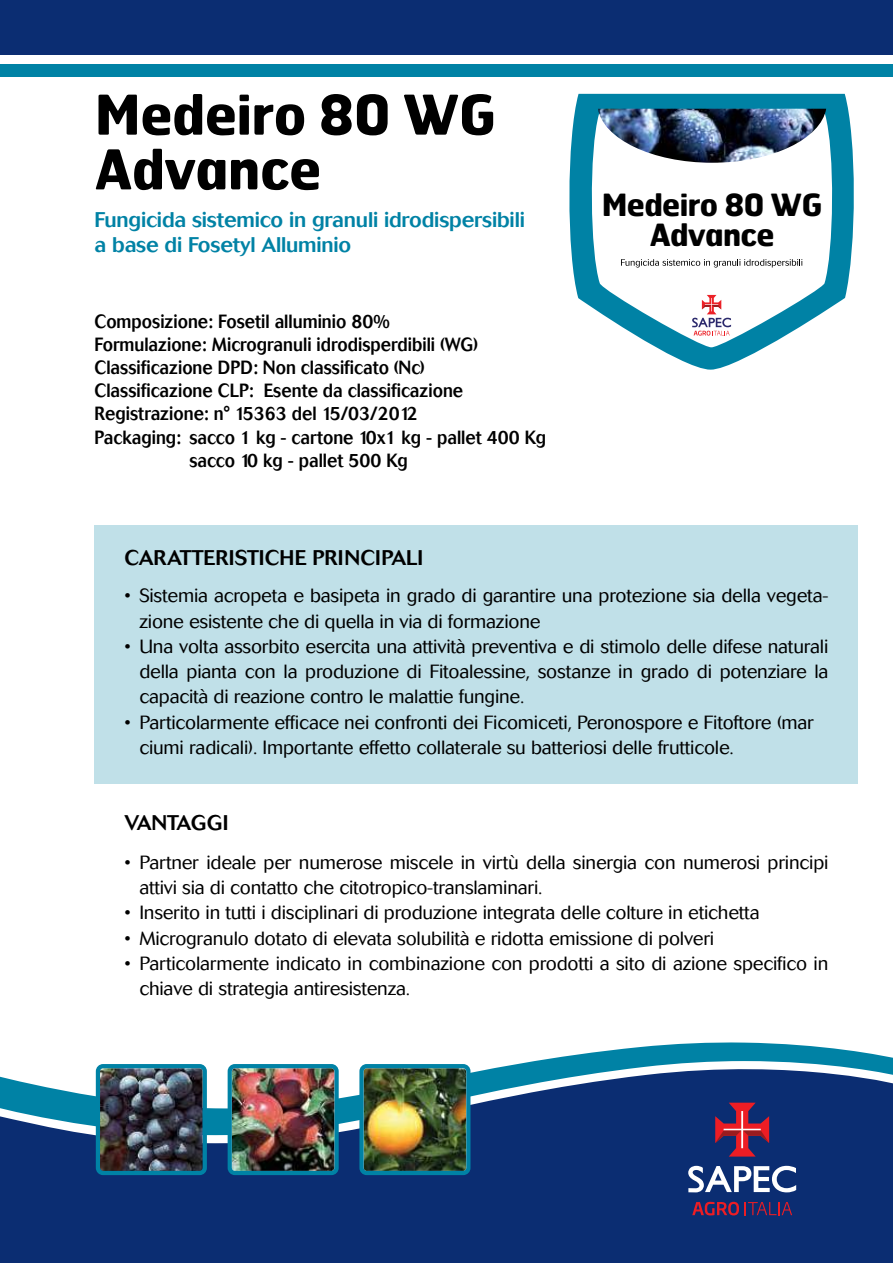
<style>
.page{position:relative;width:893px;height:1263px;background:#fff}
.page>*{position:absolute;margin:0;border:0;box-sizing:border-box;transform-origin:0 0}
.t1{font:700 54.75px/54.8px "Hermes";letter-spacing:-.01em;color:#000}
.t2{font:700 30.6px/29.5px "Hermes";letter-spacing:-.02em;color:#000;text-align:center}
.t3{font:500 21px/25.2px "Cosmos";letter-spacing:-.01em;color:#0082a5}
.t4{font:500 21px "Cosmos";letter-spacing:.01em;color:#000}
.t5{font:500 21px "Cosmos";letter-spacing:-.01em;color:#000}
.t6{font:300 18.9px/25.2px "Cosmos";letter-spacing:-.01em;color:#000}
.t7{font:500 18.9px "Cosmos";color:#000;scale:.9 1}
</style>
<div class="page">
<div style="left:0;top:0;width:893px;height:55px;background:#0b2d72"></div>
<div style="left:0;top:64px;width:893px;height:13px;background:#0082a5"></div>
<div style="left:0;top:1135px;width:893px;height:128px;background:#0b2d72"></div>
<svg style="left:0;top:1042px;width:893px;height:93px"></svg>
<svg style="left:688px;top:1166px;width:108px;height:26px"></svg>
<svg style="left:692px;top:1202px;width:47px;height:13px"></svg>
<svg style="left:745px;top:1202px;width:47px;height:13px"></svg>
<svg style="left:715px;top:1103px;width:54px;height:53px;background:#742e54"></svg>
<div style="left:95px;top:525px;width:763px;height:259px;background:#c0e0e8"></div>
<svg style="left:569px;top:94px;width:285px;height:276px;fill:#0082a5"></svg>
<svg style="left:582px;top:109px;width:259px;height:245px;fill:#0082a5"></svg>
<svg style="left:589px;top:114px;width:246px;height:233px"></svg>
<svg style="left:621px;top:259px;width:181px;height:9px"></svg>
<img style="left:598px;top:109px;width:228px;height:54px">
<svg style="left:692px;top:295px;width:39px;height:41px"></svg>
<img style="left:101px;top:1069px;width:101px;height:101px">
<div style="left:96px;top:1064px;width:111px;height:111px;border:4px solid #0082a5;border-radius:5px"></div>
<img style="left:233px;top:1069px;width:101px;height:101px">
<div style="left:228px;top:1064px;width:111px;height:111px;border:4px solid #0082a5;border-radius:5px"></div>
<img style="left:364px;top:1069px;width:101px;height:101px">
<div style="left:359px;top:1064px;width:111px;height:111px;border:4px solid #0082a5;border-radius:5px"></div>
<h1 class="t1" style="left:95px;top:85px;width:403px">Medeiro 80 WG<br>Advance</h1>
<p class="t3" style="left:95px;top:207px;width:432px">Fungicida sistemico in granuli idrodispersibili a base di Fosetyl Alluminio</p>
<p class="t7" style="left:95px;top:310px;width:329px">Composizione: Fosetil alluminio 80%</p>
<p class="t7" style="left:95px;top:334px;width:427px">Formulazione: Microgranuli idrodisperdibili (WG)</p>
<p class="t7" style="left:95px;top:357px;width:368px">Classificazione DPD: Non classificato (Nc)</p>
<p class="t7" style="left:95px;top:380px;width:411px">Classificazione CLP: Esente da classificazione</p>
<p class="t7" style="left:95px;top:403px;width:361px">Registrazione: n° 15363 del 15/03/2012</p>
<p class="t7" style="left:95px;top:426px;width:503px">Packaging: sacco 1 kg - cartone 10x1 kg - pallet 400 Kg</p>
<p class="t7" style="left:189px;top:449px;width:244px">sacco 10 kg - pallet 500 Kg</p>
<h2 class="t2" style="left:602px;top:189px;width:223px">Medeiro 80 WG<br>Advance</h2>
<p class="t4" style="left:124px;top:546px;width:300px">CARATTERISTICHE PRINCIPALI</p>
<p class="t6" style="left:139px;top:583px;width:691px;text-indent:-15px">• Sistemia acropeta e basipeta in grado di garantire una protezione sia della vegeta&shy;zione esistente che di quella in via di formazione</p>
<p class="t6" style="left:139px;top:634px;width:691px;text-align:justify;text-indent:-15px">• Una volta assorbito esercita una attività preventiva e di stimolo delle difese naturali della pianta con la produzione di Fitoalessine, sostanze in grado di potenziare la capacità di reazione contro le malattie fungine.</p>
<p class="t6" style="left:139px;top:710px;width:676px;text-indent:-15px">• Particolarmente efficace nei confronti dei Ficomiceti, Peronospore e Fitoftore (mar ciumi radicali). Importante effetto collaterale su batteriosi delle frutticole.</p>
<p class="t5" style="left:124px;top:810px;width:106px">VANTAGGI</p>
<p class="t6" style="left:139px;top:850px;width:691px;text-indent:-15px">• Partner ideale per numerose miscele in virtù della sinergia con numerosi principi attivi sia di contatto che citotropico-translaminari.</p>
<p class="t6" style="left:124px;top:900px;width:637px">• Inserito in tutti i disciplinari di produzione integrata delle colture in etichetta</p>
<p class="t6" style="left:124px;top:926px;width:591px">• Microgranulo dotato di elevata solubilità e ridotta emissione di polveri</p>
<p class="t6" style="left:139px;top:951px;width:690px;text-indent:-15px">• Particolarmente indicato in combinazione con prodotti a sito di azione specifico in chiave di strategia antiresistenza.</p>
</div>
